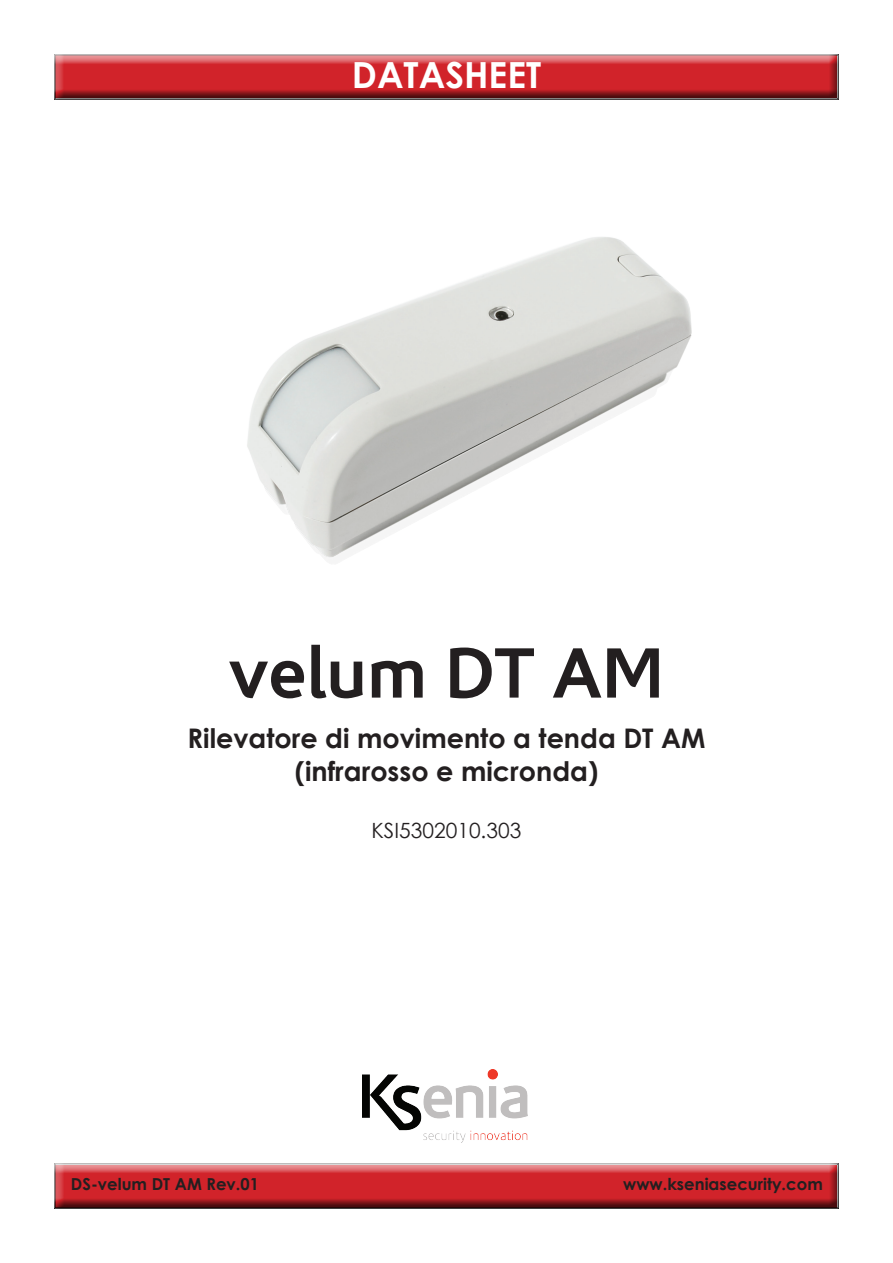
<style>
.page{position:relative;width:893px;height:1263px;background:#fff}
.page>*{position:absolute;margin:0;border:0;box-sizing:border-box;transform-origin:0 0}
.t1{font:700 72px "Corisande";color:#231f20}
.t2{font:700 36px "Century Gothic";color:#fff}
.t3{font:700 27px/32.4px "Century Gothic";color:#231f20;text-align:center}
.t4{font:21px "Century Gothic";color:#231f20}
.t5{font:700 16.5px "Century Gothic";color:#231f20}
</style>
<div class="page">
<img style="left:247px;top:237px;width:445px;height:321px">
<img style="left:362px;top:1069px;width:166px;height:73px">
<div style="left:53px;top:54px;width:786px;height:48px;background:#231f20;opacity:.75"></div>
<div style="left:53px;top:1163px;width:787px;height:48px;background:#231f20;opacity:.75"></div>
<h2 class="t2" style="left:352px;top:48px;width:191px">DATASHEET</h2>
<h1 class="t1" style="left:229px;top:631px;width:437px">velum DT AM</h1>
<p class="t3" style="left:188px;top:721px;width:519px">Rilevatore di movimento a tenda DT AM (infrarosso e micronda)</p>
<p class="t4" style="left:372px;top:816px;width:151px">KSI5302010.303</p>
<p class="t5" style="left:71px;top:1172px;width:190px">DS-velum DT AM Rev.01</p>
<p class="t5" style="left:623px;top:1172px;width:201px">www.kseniasecurity.com</p>
</div>
